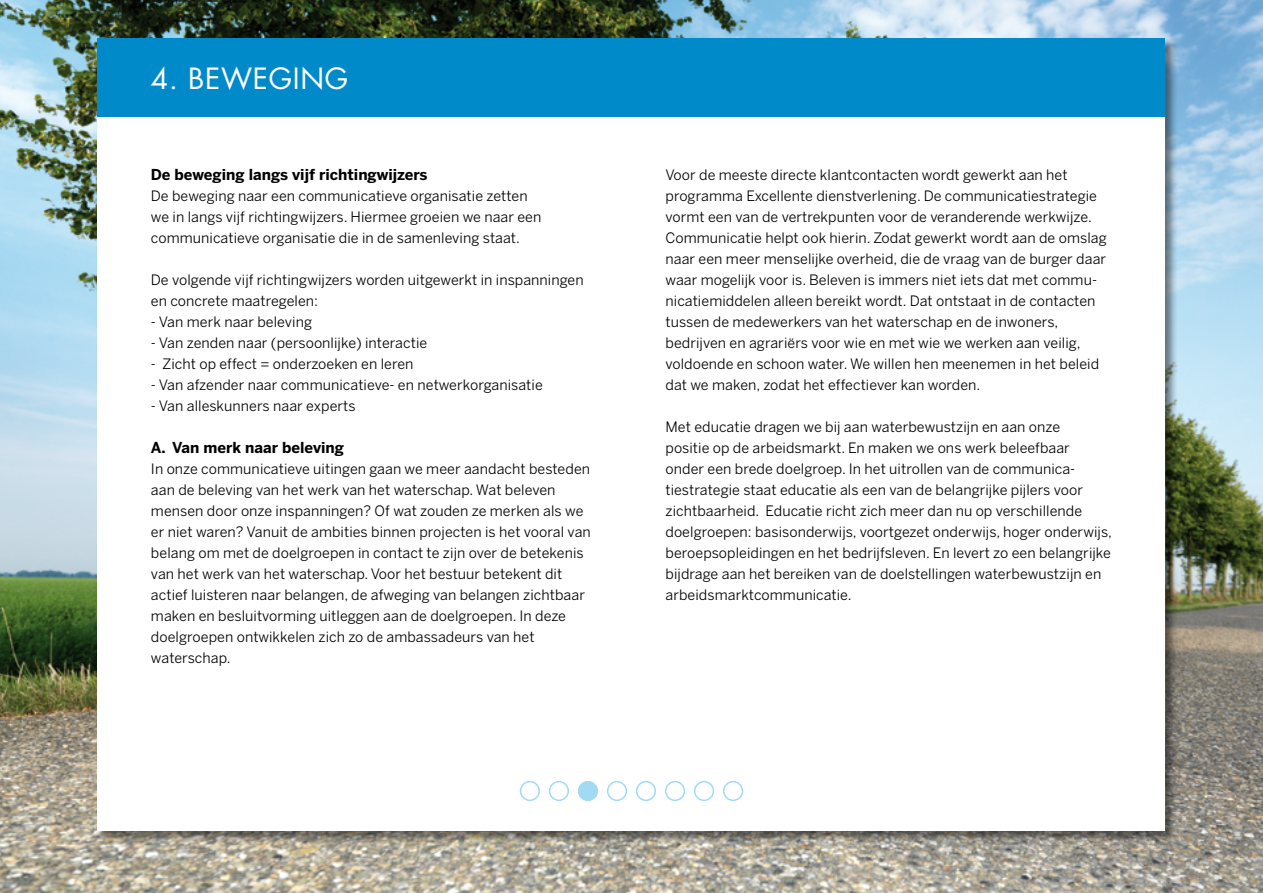
<style>
.page{position:relative;width:1263px;height:893px;background:#fff}
.page>*{position:absolute;margin:0;border:0;box-sizing:border-box;transform-origin:0 0}
.t1{font:28.5px "Futura";letter-spacing:.025em;color:#fff}
.t2{font:700 15px "Benton Sans";color:#000}
.t3{font:14.25px/21px "Benton Sans";letter-spacing:.005em;color:#000}
</style>
<div class="page">
<img style="left:0;top:0;width:1263px;height:893px">
<div style="left:97px;top:38px;width:1081px;height:807px;background:#000;opacity:.5"></div>
<div style="left:98px;top:38px;width:1067px;height:793px;background:#fff"></div>
<div style="left:98px;top:38px;width:1067px;height:79px;background:#008ac9"></div>
<div style="left:520px;top:781px;width:20px;height:20px;border:2px solid #a2daf4;border-radius:50%"></div>
<div style="left:549px;top:781px;width:20px;height:20px;border:2px solid #a2daf4;border-radius:50%"></div>
<div style="left:579px;top:782px;width:18px;height:18px;background:#a2daf4;border-radius:50%"></div>
<div style="left:578px;top:781px;width:20px;height:20px;border:2px solid #a2daf4;border-radius:50%"></div>
<div style="left:607px;top:781px;width:20px;height:20px;border:2px solid #a2daf4;border-radius:50%"></div>
<div style="left:636px;top:781px;width:20px;height:20px;border:2px solid #a2daf4;border-radius:50%"></div>
<div style="left:665px;top:781px;width:20px;height:20px;border:2px solid #a2daf4;border-radius:50%"></div>
<div style="left:694px;top:781px;width:20px;height:20px;border:2px solid #a2daf4;border-radius:50%"></div>
<div style="left:723px;top:781px;width:20px;height:20px;border:2px solid #a2daf4;border-radius:50%"></div>
<h1 class="t1" style="left:151px;top:60px;width:199px">4. BEWEGING</h1>
<p class="t2" style="left:151px;top:166px;width:278px">De beweging langs vijf richtingwijzers</p>
<p class="t3" style="left:151px;top:186px;width:392px">De beweging naar een communicatieve organisatie zetten we in langs vijf richtingwijzers. Hiermee groeien we naar een communicatieve organisatie die in de samenleving staat.</p>
<p class="t3" style="left:151px;top:270px;width:434px">De volgende vijf richtingwijzers worden uitgewerkt in inspanningen en concrete maatregelen:</p>
<p class="t3" style="left:151px;top:312px;width:163px">- Van merk naar beleving</p>
<p class="t3" style="left:151px;top:333px;width:278px">- Van zenden naar (persoonlijke) interactie</p>
<p class="t3" style="left:151px;top:354px;width:264px">- Zicht op effect = onderzoeken en leren</p>
<p class="t3" style="left:151px;top:375px;width:393px">- Van afzender naar communicatieve- en netwerkorganisatie</p>
<p class="t3" style="left:151px;top:396px;width:206px">- Van alleskunners naar experts</p>
<p class="t2" style="left:151px;top:439px;width:195px">A. Van merk naar beleving</p>
<p class="t3" style="left:151px;top:459px;width:441px">In onze communicatieve uitingen gaan we meer aandacht besteden aan de beleving van het werk van het waterschap. Wat beleven mensen door onze inspanningen? Of wat zouden ze merken als we er niet waren? Vanuit de ambities binnen projecten is het vooral van belang om met de doelgroepen in contact te zijn over de betekenis van het werk van het waterschap. Voor het bestuur betekent dit actief luisteren naar belangen, de afweging van belangen zichtbaar maken en besluitvorming uitleggen aan de doelgroepen. In deze doelgroepen ontwikkelen zich zo de ambassadeurs van het waterschap.</p>
<p class="t3" style="left:665px;top:165px;width:443px">Voor de meeste directe klantcontacten wordt gewerkt aan het programma Excellente dienstverlening. De communicatiestrategie vormt een van de vertrekpunten voor de veranderende werkwijze.<br>Communicatie helpt ook hierin. Zodat gewerkt wordt aan de omslag naar een meer menselijke overheid, die de vraag van de burger daar waar mogelijk voor is. Beleven is immers niet iets dat met commu&shy;nicatiemiddelen alleen bereikt wordt. Dat ontstaat in de contacten tussen de medewerkers van het waterschap en de inwoners, bedrijven en agrariërs voor wie en met wie we werken aan veilig, voldoende en schoon water. We willen hen meenemen in het beleid dat we maken, zodat het effectiever kan worden.</p>
<p class="t3" style="left:665px;top:417px;width:448px">Met educatie dragen we bij aan waterbewustzijn en aan onze<br>positie op de arbeidsmarkt. En maken we ons werk beleefbaar onder een brede doelgroep. In het uitrollen van de communica&shy;tiestrategie staat educatie als een van de belangrijke pijlers voor zichtbaarheid. Educatie richt zich meer dan nu op verschillende doelgroepen: basisonderwijs, voortgezet onderwijs, hoger onderwijs, beroepsopleidingen en het bedrijfsleven. En levert zo een belangrijke bijdrage aan het bereiken van de doelstellingen waterbewustzijn en arbeidsmarktcommunicatie.</p>
</div>
